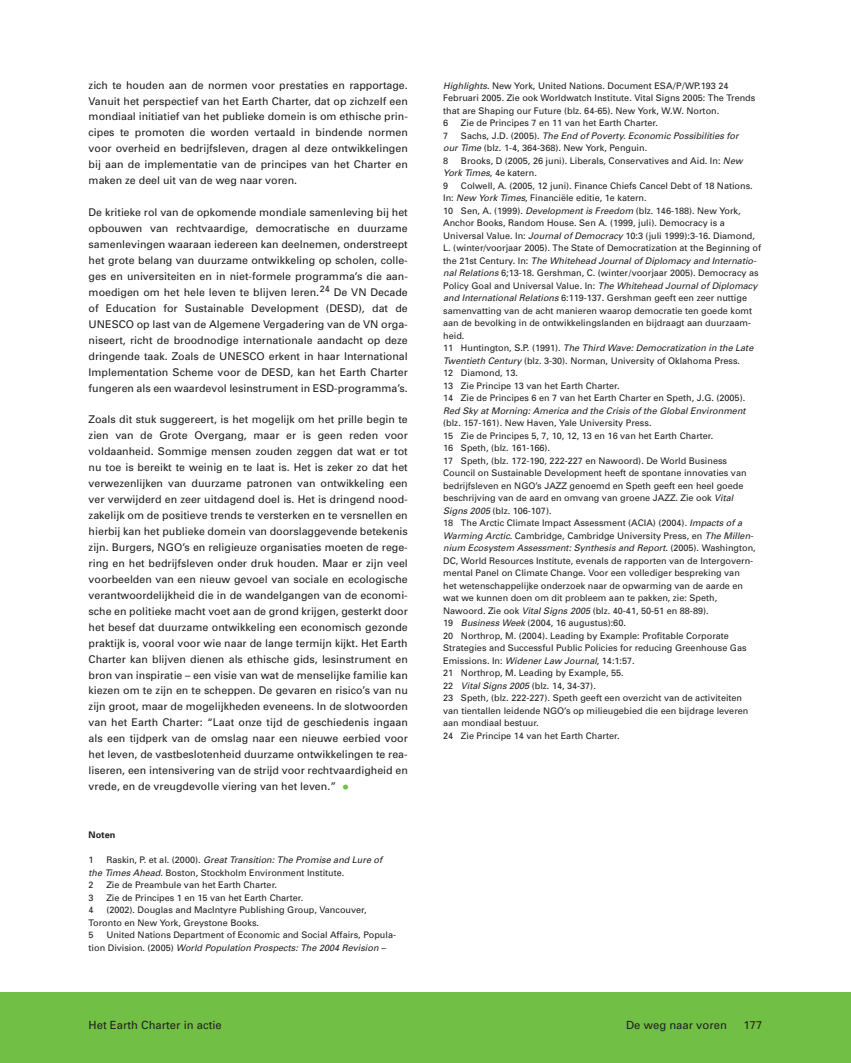
<style>
.page{position:relative;width:851px;height:1063px;background:#fff}
.page>*{position:absolute;margin:0;border:0;box-sizing:border-box;transform-origin:0 0}
.t1{font:11.25px "Univers";color:#231f20}
.t2{font:10.62px/16px "Univers";color:#231f20;text-align:justify}
.t3{font:9px/12.5px "Univers";color:#231f20}
.t4{font:italic 9px "Univers";color:#231f20}
.t5{font:700 9px "Univers";color:#231f20}
.s1{font-size:20px;color:#71bf44}
.s2{font-style:italic}
</style>
<div class="page">
<div style="left:0;top:992px;width:850px;height:71px;background:#71bf44"></div>
<p class="t2" style="left:89px;top:78px;width:321px">zich te houden aan de normen voor prestaties en rapportage.<br>Vanuit het perspectief van het Earth Charter, dat op zichzelf een mondiaal initiatief van het publieke domein is om ethische prin&shy;cipes te promoten die worden vertaald in bindende normen voor overheid en bedrijfsleven, dragen al deze ontwikkelingen bij aan de implementatie van de principes van het Charter en maken ze deel uit van de weg naar voren.</p>
<p class="t2" style="left:89px;top:205px;width:321px">De kritieke rol van de opkomende mondiale samenleving bij het opbouwen van rechtvaardige, democratische en duurzame samenlevingen waaraan iedereen kan deelnemen, onderstreept het grote belang van duurzame ontwikkeling op scholen, colle&shy;ges en universiteiten en in niet-formele programma’s die aan&shy;moedigen om het hele leven te blijven leren.<sup>24</sup> De VN Decade of Education for Sustainable Development (DESD), dat de UNESCO op last van de Algemene Vergadering van de VN orga&shy;niseert, richt de broodnodige internationale aandacht op deze dringende taak. Zoals de UNESCO erkent in haar International Implementation Scheme voor de DESD, kan het Earth Charter fungeren als een waardevol lesinstrument in ESD-programma’s.</p>
<p class="t2" style="left:89px;top:413px;width:321px">Zoals dit stuk suggereert, is het mogelijk om het prille begin te zien van de Grote Overgang, maar er is geen reden voor voldaanheid. Sommige mensen zouden zeggen dat wat er tot nu toe is bereikt te weinig en te laat is. Het is zeker zo dat het verwezenlijken van duurzame patronen van ontwikkeling een ver verwijderd en zeer uitdagend doel is. Het is dringend nood&shy;zakelijk om de positieve trends te versterken en te versnellen en hierbij kan het publieke domein van doorslaggevende betekenis zijn. Burgers, NGO’s en religieuze organisaties moeten de rege&shy;ring en het bedrijfsleven onder druk houden. Maar er zijn veel voorbeelden van een nieuw gevoel van sociale en ecologische verantwoordelijkheid die in de wandelgangen van de economi&shy;sche en politieke macht voet aan de grond krijgen, gesterkt door het besef dat duurzame ontwikkeling een economisch gezonde praktijk is, vooral voor wie naar de lange termijn kijkt. Het Earth Charter kan blijven dienen als ethische gids, lesinstrument en bron van inspiratie – een visie van wat de menselijke familie kan kiezen om te zijn en te scheppen. De gevaren en risico’s van nu zijn groot, maar de mogelijkheden eveneens. In de slotwoorden van het Earth Charter: “Laat onze tijd de geschiedenis ingaan als een tijdperk van de omslag naar een nieuwe eerbied voor het leven, de vastbeslotenheid duurzame ontwikkelingen te rea&shy;liseren, een intensivering van de strijd voor rechtvaardigheid en vrede, en de vreugdevolle viering van het leven.” <span class="s1">•</span></p>
<p class="t5" style="left:89px;top:831px;width:28px">Noten</p>
<p class="t3" style="left:89px;top:854px;width:7px">1</p>
<p class="t3" style="left:89px;top:854px;width:295px;text-indent:18px">Raskin, P. et al. (2000). <span class="s2">Great Transition: The Promise and Lure of the Times Ahead</span>. Boston, Stockholm Environment Institute.<br>2</p>
<p class="t3" style="left:106px;top:879px;width:172px">Zie de Preambule van het Earth Charter.</p>
<p class="t3" style="left:89px;top:892px;width:7px">3</p>
<p class="t3" style="left:106px;top:892px;width:198px">Zie de Principes 1 en 15 van het Earth Charter.</p>
<p class="t3" style="left:89px;top:904px;width:7px">4</p>
<p class="t3" style="left:89px;top:904px;width:279px;text-indent:18px">(2002). Douglas and MacIntyre Publishing Group, Vancouver,<br>Toronto en New York, Greystone Books.<br>5</p>
<p class="t3" style="left:89px;top:929px;width:309px;text-indent:18px">United Nations Department of Economic and Social Affairs, Popula&shy;tion Division. (2005) <span class="s2">World Population Prospects: The 2004 Revision –</span></p>
<p class="t3" style="left:443px;top:80px;width:313px"><span class="s2">Highlights</span>. New York, United Nations. Document ESA/P/WP.193 24<br>Februari 2005. Zie ook Worldwatch Institute. Vital Signs 2005: The Trends that are Shaping our Future (blz. 64-65). New York, W.W. Norton.<br>6</p>
<p class="t3" style="left:461px;top:118px;width:198px">Zie de Principes 7 en 11 van het Earth Charter.</p>
<p class="t3" style="left:443px;top:130px;width:297px;text-indent:18px">Sachs, J.D. (2005). <span class="s2">The End of Poverty. Economic Possibilities for our Time</span> (blz. 1-4, 364-368). New York, Penguin.<br>8</p>
<p class="t3" style="left:443px;top:130px;width:7px">7</p>
<p class="t3" style="left:443px;top:155px;width:301px;text-indent:18px">Brooks, D (2005, 26 juni). Liberals, Conservatives and Aid. In: <span class="s2">New<br>York Times</span>, 4e katern.<br>9</p>
<p class="t3" style="left:443px;top:180px;width:319px;text-indent:18px">Colwell, A. (2005, 12 juni). Finance Chiefs Cancel Debt of 18 Nations.<br>In: <span class="s2">New York Times</span>, Financiële editie, 1e katern.<br>10 Sen, A. (1999). <span class="s2">Development is Freedom</span> (blz. 146-188). New York, Anchor Books, Random House. Sen A. (1999, juli). Democracy is a Universal Value. In: <span class="s2">Journal of Democracy</span> 10:3 (juli 1999):3-16. Diamond, L. (winter/voorjaar 2005). The State of Democratization at the Beginning of the 21st Century. In: <span class="s2">The Whitehead Journal of Diplomacy and Internatio&shy;nal Relations</span> 6;13-18. Gershman, C. (winter/voorjaar 2005). Democracy as Policy Goal and Universal Value. In: <span class="s2">The Whitehead Journal of Diplomacy and International Relations</span> 6:119-137. Gershman geeft een zeer nuttige samenvatting van de acht manieren waarop democratie ten goede komt aan de bevolking in de ontwikkelingslanden en bijdraagt aan duurzaam&shy;heid.<br>11 Huntington, S.P. (1991). <span class="s2">The Third Wave: Democratization in the Late Twentieth Century</span> (blz. 3-30). Norman, University of Oklahoma Press.<br>12 Diamond, 13.<br>13 Zie Principe 13 van het Earth Charter.<br>14 Zie de Principes 6 en 7 van het Earth Charter en Speth, J.G. (2005).</p>
<p class="t4" style="left:443px;top:407px;width:304px">Red Sky at Morning: America and the Crisis of the Global Environment</p>
<p class="t3" style="left:443px;top:418px;width:314px">(blz. 157-161). New Haven, Yale University Press.<br>15 Zie de Principes 5, 7, 10, 12, 13 en 16 van het Earth Charter.<br>16 Speth, (blz. 161-166).<br>17 Speth, (blz. 172-190, 222-227 en Nawoord). De World Business Council on Sustainable Development heeft de spontane innovaties van bedrijfsleven en NGO’s JAZZ genoemd en Speth geeft een heel goede beschrijving van de aard en omvang van groene JAZZ. Zie ook <span class="s2">Vital Signs 2005</span> (blz. 106-107).<br>18 The Arctic Climate Impact Assessment (ACIA) (2004). <span class="s2">Impacts of a Warming Arctic</span>. Cambridge, Cambridge University Press, en <span class="s2">The Millen&shy;nium Ecosystem Assessment: Synthesis and Report</span>. (2005). Washington, DC, World Resources Institute, evenals de rapporten van de Intergovern&shy;mental Panel on Climate Change. Voor een vollediger bespreking van<br>het wetenschappelijke onderzoek naar de opwarming van de aarde en wat we kunnen doen om dit probleem aan te pakken, zie: Speth, Nawoord. Zie ook <span class="s2">Vital Signs 2005</span> (blz. 40-41, 50-51 en 88-89).<br>19 <span class="s2">Business Week</span> (2004, 16 augustus):60.<br>20 Northrop, M. (2004). Leading by Example: Profitable Corporate Strategies and Successful Public Policies for reducing Greenhouse Gas Emissions. In: <span class="s2">Widener Law Journal</span>, 14:1:57.<br>21 Northrop, M. Leading by Example, 55.<br>22 <span class="s2">Vital Signs 2005</span> (blz. 14, 34-37).<br>23 Speth, (blz. 222-227). Speth geeft een overzicht van de activiteiten van tientallen leidende NGO’s op milieugebied die een bijdrage leveren aan mondiaal bestuur.<br>24 Zie Principe 14 van het Earth Charter.</p>
<p class="t1" style="left:89px;top:1021px;width:135px">Het Earth Charter in actie</p>
<p class="t1" style="left:626px;top:1021px;width:102px">De weg naar voren</p>
<p class="t1" style="left:743px;top:1021px;width:20px">177</p>
</div>
